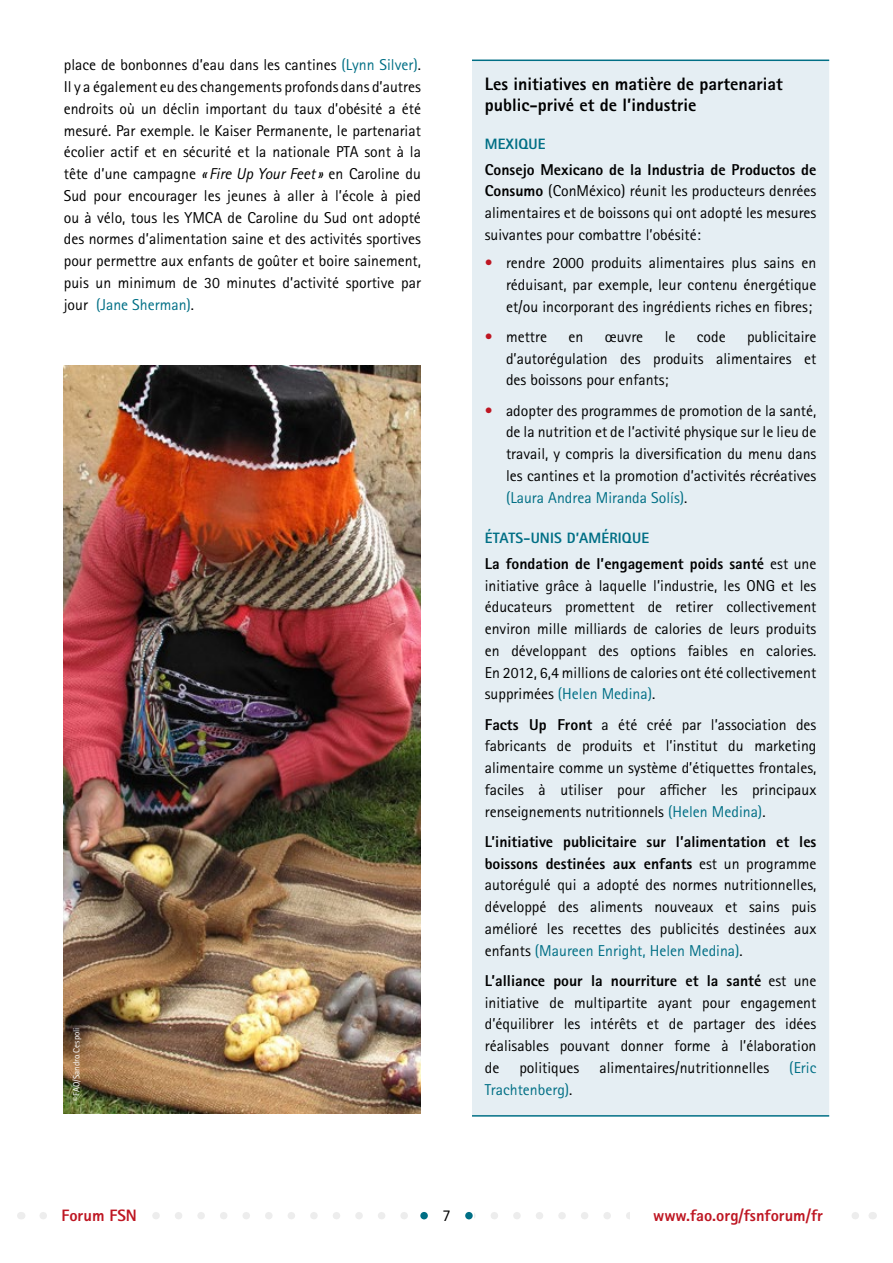
<style>
.page{position:relative;width:893px;height:1263px;background:#fff}
.page>*{position:absolute;margin:0;border:0;box-sizing:border-box;transform-origin:0 0}
.t1{font:800 18px/21px "Rotis Sans Serif Std";color:#000}
.t2{font:800 16.5px "Rotis Sans Serif Std";color:#be1622}
.t3{font:16.5px "Rotis Sans Serif Std";color:#000}
.t4{font:15.75px/21.8px "Rotis Sans Serif Std";color:#000;text-align:justify}
.t5{font:15.75px "Rotis Sans Serif Std";color:#006f85}
.t6{font:800 15px "Rotis Sans Serif Std";letter-spacing:.01em;color:#006f85}
.t7{font:9px "Rotis Sans Serif Std";color:#fff}
.s1{color:#006f85}
.s2{font-style:italic}
.s3{font-weight:800}
.s4{color:#be1622}
.s5{color:#000}
</style>
<div class="page">
<svg style="left:43px;top:1212px;width:816px;height:7px"></svg>
<div style="left:419px;top:1204px;width:55px;height:23px;background:#fff"></div>
<div style="left:420px;top:1212px;width:8px;height:7px;background:#006f85;border-radius:50%"></div>
<div style="left:465px;top:1212px;width:8px;height:7px;background:#006f85;border-radius:50%"></div>
<div style="left:630px;top:1204px;width:216px;height:23px;background:#fff"></div>
<div style="left:47px;top:1204px;width:104px;height:23px;background:#fff"></div>
<div style="left:472px;top:61px;width:357px;height:1054px;background:#e5eef3"></div>
<hr style="left:472px;top:60px;width:357px;height:1px;background:#006f85">
<hr style="left:472px;top:1115px;width:357px;height:1px;background:#006f85">
<img style="left:64px;top:366px;width:357px;height:747px">
<p class="t4" style="left:64px;top:54px;width:359px">place de bonbonnes d’eau dans les cantines <span class="s1">(Lynn Silver)</span>.<br>Il y a également eu des changements profonds dans d’autres endroits où un déclin important du taux d’obésité a été mesuré. Par exemple. le Kaiser Permanente, le partenariat écolier actif et en sécurité et la nationale PTA sont à la tête d’une campagne <span class="s2">« Fire Up Your Feet»</span> en Caroline du Sud pour encourager les jeunes à aller à l’école à pied ou à vélo, tous les YMCA de Caroline du Sud ont adopté des normes d’alimentation saine et des activités sportives pour permettre aux enfants de goûter et boire sainement, puis un minimum de 30 minutes d’activité sportive par jour <span class="s1">(Jane Sherman)</span>.</p>
<p class="t7" style="left:71px;top:1101px;width:75px;rotate:-90deg">©FAO/Sandro Cespoli</p>
<p class="t1" style="left:485px;top:73px;width:299px">Les initiatives en matière de partenariat public-privé et de l’industrie</p>
<p class="t6" style="left:485px;top:134px;width:62px">MEXIQUE</p>
<p class="t4" style="left:485px;top:159px;width:333px"><span class="s3">Consejo Mexicano de la Industria de Productos de Consumo</span> (ConMéxico) réunit les producteurs denrées alimentaires et de boissons qui ont adopté les mesures suivantes pour combattre l’obésité:</p>
<p class="t4" style="left:506px;top:252px;width:312px;text-indent:-21px"><span class="s4">•</span> rendre 2000 produits alimentaires plus sains en réduisant, par exemple, leur contenu énergétique et/ou incorporant des ingrédients riches en fibres;</p>
<p class="t4" style="left:485px;top:326px;width:64px"><span class="s4">•</span> mettre</p>
<p class="t4" style="left:568px;top:326px;width:16px">en</p>
<p class="t4" style="left:605px;top:326px;width:40px">œuvre</p>
<p class="t4" style="left:665px;top:326px;width:12px">le</p>
<p class="t4" style="left:697px;top:326px;width:30px">code</p>
<p class="t4" style="left:506px;top:326px;width:312px;text-indent:241px">publicitaire d’autorégulation des produits alimentaires et des boissons pour enfants;</p>
<p class="t4" style="left:506px;top:400px;width:312px;text-indent:-21px"><span class="s4">•</span> adopter des programmes de promotion de la santé, de la nutrition et de l’activité physique sur le lieu de travail, y compris la diversification du menu dans les cantines et la promotion d’activités récréatives <span class="s1">(Laura Andrea Miranda Solís)</span>.</p>
<p class="t6" style="left:485px;top:528px;width:166px">ÉTATS-UNIS D’AMÉRIQUE</p>
<p class="t4" style="left:485px;top:553px;width:333px"><span class="s3">La fondation de l’engagement poids santé</span> est une initiative grâce à laquelle l’industrie, les ONG et les éducateurs promettent de retirer collectivement environ mille milliards de calories de leurs produits en développant des options faibles en calories.<br>En 2012, 6,4 millions de calories ont été collectivement supprimées <span class="s1">(Helen Medina)</span>.</p>
<p class="t4" style="left:485px;top:713px;width:333px"><span class="s3">Facts Up Front</span> a été créé par l’association des fabricants de produits et l’institut du marketing alimentaire comme un système d’étiquettes frontales, faciles à utiliser pour afficher les principaux renseignements nutritionnels <span class="s1">(Helen Medina)</span>.</p>
<p class="t4" style="left:485px;top:831px;width:333px"><span class="s3">L’initiative publicitaire sur l’alimentation et les boissons destinées aux enfants</span> est un programme autorégulé qui a adopté des normes nutritionnelles, développé des aliments nouveaux et sains puis amélioré les recettes des publicités destinées aux enfants <span class="s1">(Maureen Enright, Helen Medina)</span>.</p>
<p class="t4" style="left:485px;top:970px;width:333px"><span class="s3">L’alliance pour la nourriture et la santé</span> est une initiative de multipartite ayant pour engagement d’équilibrer les intérêts et de partager des idées réalisables pouvant donner forme à l’élaboration de</p>
<p class="t4" style="left:519px;top:1057px;width:62px">politiques</p>
<p class="t4" style="left:599px;top:1057px;width:171px">alimentaires/nutritionnelles</p>
<p class="t5" style="left:789px;top:1058px;width:29px">(Eric</p>
<p class="t5" style="left:485px;top:1080px;width:89px">Trachtenberg)<span class="s5">.</span></p>
<p class="t2" style="left:61px;top:1205px;width:77px">Forum FSN</p>
<p class="t3" style="left:442px;top:1206px;width:10px">7</p>
<p class="t2" style="left:653px;top:1205px;width:171px">www.fao.org/fsnforum/fr</p>
</div>
